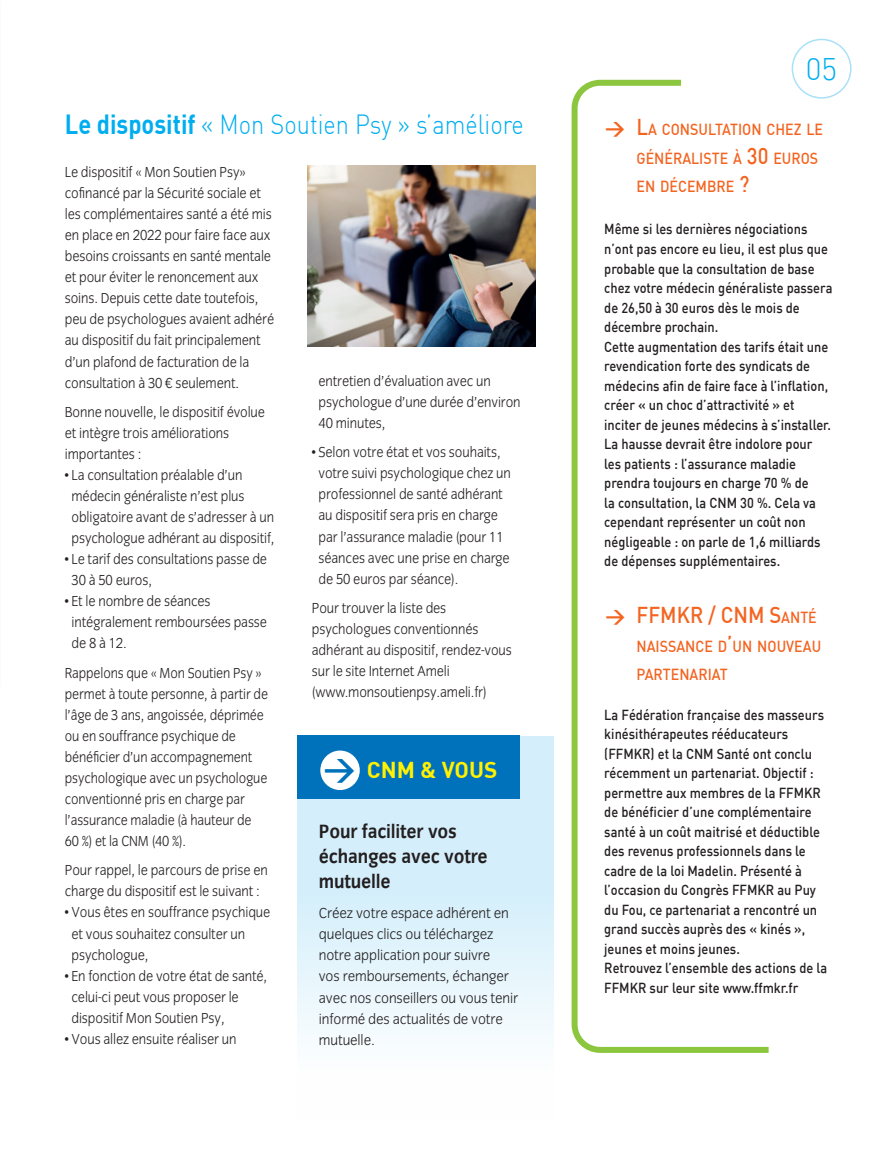
<style>
.page{position:relative;width:893px;height:1149px;background:#fff}
.page>*{position:absolute;margin:0;border:0;box-sizing:border-box;transform-origin:0 0}
.t1{font:300 30.6px "DIN";color:#00aeef}
.t2{font:300 27.15px "DIN";color:#00aeef;scale:.87 1}
.t3{font:700 22.5px "DIN";color:#fff101}
.t4{font:500 22.5px "DIN";color:#f36421;scale:.9 1}
.t5{font:700 19.8px/24.8px "Congress Sans Std";letter-spacing:-.01em;color:#231f20;scale:.91 1}
.t6{font:700 19.5px "DIN";color:#f36421}
.t7{font:500 15.75px/28.5px "DIN";color:#f36421;scale:.9 1}
.t8{font:15px/21px "Congress Sans Light Std";letter-spacing:-.01em;color:#231f20;scale:.93 1}
.t9{font:15px/21px "Congress Sans Light Std";letter-spacing:-.01em;color:#231f20;scale:.91 1}
.t10{font:15px/21px "Congress Sans Light Std";letter-spacing:-.01em;color:#231f20}
.t11{font:500 14.25px/19.5px "DIN";color:#231f20;scale:.9 1}
.s1{font-weight:700}
.s2{font-size:31.5px;color:#0072bc}
.s3{font-size:22.5px}
</style>
<div class="page">
<div style="left:792px;top:39px;width:59px;height:60px;border:2px solid #aae0f9;border-radius:50%"></div>
<svg style="left:571px;top:79px;width:198px;height:974px"></svg>
<div style="left:298px;top:735px;width:256px;height:385px;background:linear-gradient(to bottom,#c8ebfa,#fdfefe)"></div>
<div style="left:298px;top:735px;width:222px;height:64px;background:#0072bc"></div>
<div style="left:320px;top:750px;width:40px;height:39px;background:#fff;border-radius:50%"></div>
<img style="left:308px;top:166px;width:228px;height:180px">
<h2 class="t2" style="left:65px;top:108px;width:529px"><span class="s1">Le dispositif</span> « Mon Soutien Psy » s’améliore</h2>
<p class="t8" style="left:65px;top:162px;width:227px">Le dispositif « Mon Soutien Psy» cofinancé par la Sécurité sociale et les complémentaires santé a été mis en place en 2022 pour faire face aux besoins croissants en santé mentale et pour éviter le renoncement aux soins. Depuis cette date toutefois, peu de psychologues avaient adhéré au dispositif du fait principalement d’un plafond de facturation de la consultation à 30 € seulement.</p>
<p class="t8" style="left:65px;top:402px;width:217px">Bonne nouvelle, le dispositif évolue et intègre trois améliorations importantes :</p>
<p class="t8" style="left:72px;top:465px;width:220px;text-indent:-7px">• La consultation préalable d’un médecin généraliste n’est plus obligatoire avant de s’adresser à un psychologue adhérant au dispositif,</p>
<p class="t8" style="left:72px;top:549px;width:212px;text-indent:-7px">• Le tarif des consultations passe de<br>30 à 50 euros,</p>
<p class="t8" style="left:72px;top:591px;width:212px;text-indent:-7px">• Et le nombre de séances intégralement remboursées passe de 8 à 12.</p>
<p class="t9" style="left:65px;top:662px;width:225px">Rappelons que « Mon Soutien Psy » permet à toute personne, à partir de l’âge de 3 ans, angoissée, déprimée ou en souffrance psychique de bénéficier d’un accompagnement psychologique avec un psychologue conventionné pris en charge par l’assurance maladie (à hauteur de<br>60 %) et la CNM (40 %).</p>
<p class="t8" style="left:65px;top:860px;width:220px">Pour rappel, le parcours de prise en charge du dispositif est le suivant :</p>
<p class="t8" style="left:72px;top:902px;width:215px;text-indent:-7px">• Vous êtes en souffrance psychique et vous souhaitez consulter un psychologue,</p>
<p class="t8" style="left:72px;top:965px;width:212px;text-indent:-7px">• En fonction de votre état de santé, celui-ci peut vous proposer le dispositif Mon Soutien Psy,</p>
<p class="t8" style="left:65px;top:1028px;width:186px">• Vous allez ensuite réaliser un</p>
<p class="t8" style="left:319px;top:370px;width:219px">entretien d’évaluation avec un psychologue d’une durée d’environ<br>40 minutes,</p>
<p class="t8" style="left:319px;top:442px;width:208px;text-indent:-7px">• Selon votre état et vos souhaits, votre suivi psychologique chez un professionnel de santé adhérant au dispositif sera pris en charge par l’assurance maladie (pour 11 séances avec une prise en charge de 50 euros par séance).</p>
<p class="t8" style="left:312px;top:597px;width:217px">Pour trouver la liste des psychologues conventionnés adhérant au dispositif, rendez-vous sur le site Internet Ameli (www.monsoutienpsy.ameli.fr)</p>
<h3 class="t3" style="left:323px;top:755px;width:175px"><span class="s2">&gt;</span> CNM &amp; VOUS</h3>
<h3 class="t5" style="left:319px;top:819px;width:187px">Pour faciliter vos échanges avec votre mutuelle</h3>
<p class="t10" style="left:319px;top:902px;width:201px">Créez votre espace adhérent en quelques clics ou téléchargez notre application pour suivre<br>vos remboursements, échanger avec nos conseillers ou vous tenir informé des actualités de votre mutuelle.</p>
<h1 class="t1" style="left:806px;top:50px;width:33px">05</h1>
<h3 class="t6" style="left:605px;top:115px;width:22px">&gt;</h3>
<p class="t7" style="left:636px;top:115px;width:209px"><span class="s3">L</span>A CONSULTATION CHEZ LE<br>GÉNÉRALISTE À <span class="s3">30</span> EUROS<br>EN DÉCEMBRE <span class="s3">?</span></p>
<p class="t11" style="left:604px;top:219px;width:255px">Même si les dernières négociations n’ont pas encore eu lieu, il est plus que probable que la consultation de base chez votre médecin généraliste passera de 26,50 à 30 euros dès le mois de décembre prochain.<br>Cette augmentation des tarifs était une revendication forte des syndicats de médecins afin de faire face à l’inflation, créer « un choc d’attractivité » et inciter de jeunes médecins à s’installer.<br>La hausse devrait être indolore pour les patients : l’assurance maladie prendra toujours en charge 70 % de<br>la consultation, la CNM 30 %. Cela va cependant représenter un coût non négligeable : on parle de 1,6 milliards de dépenses supplémentaires.</p>
<h3 class="t6" style="left:605px;top:603px;width:22px">&gt;</h3>
<h3 class="t4" style="left:636px;top:600px;width:110px">FFM KR / CNM</h3>
<p class="t7" style="left:636px;top:602px;width:207px;text-indent:133px"><span class="s3">S</span>ANTÉ<br>NAISSANCE D<span class="s3">’</span>UN NOUVEAU<br>PARTENARIAT</p>
<p class="t11" style="left:604px;top:704px;width:249px">La Fédération française des masseurs kinésithérapeutes rééducateurs (FFMKR) et la CNM Santé ont conclu récemment un partenariat. Objectif : permettre aux membres de la FFMKR de bénéficier d’une complémentaire santé à un coût maitrisé et déductible des revenus professionnels dans le cadre de la loi Madelin. Présenté à l’occasion du Congrès FFMKR au Puy du Fou, ce partenariat a rencontré un grand succès auprès des « kinés », jeunes et moins jeunes.<br>Retrouvez l’ensemble des actions de la FFMKR sur leur site www.ffmkr.fr</p>
</div>
